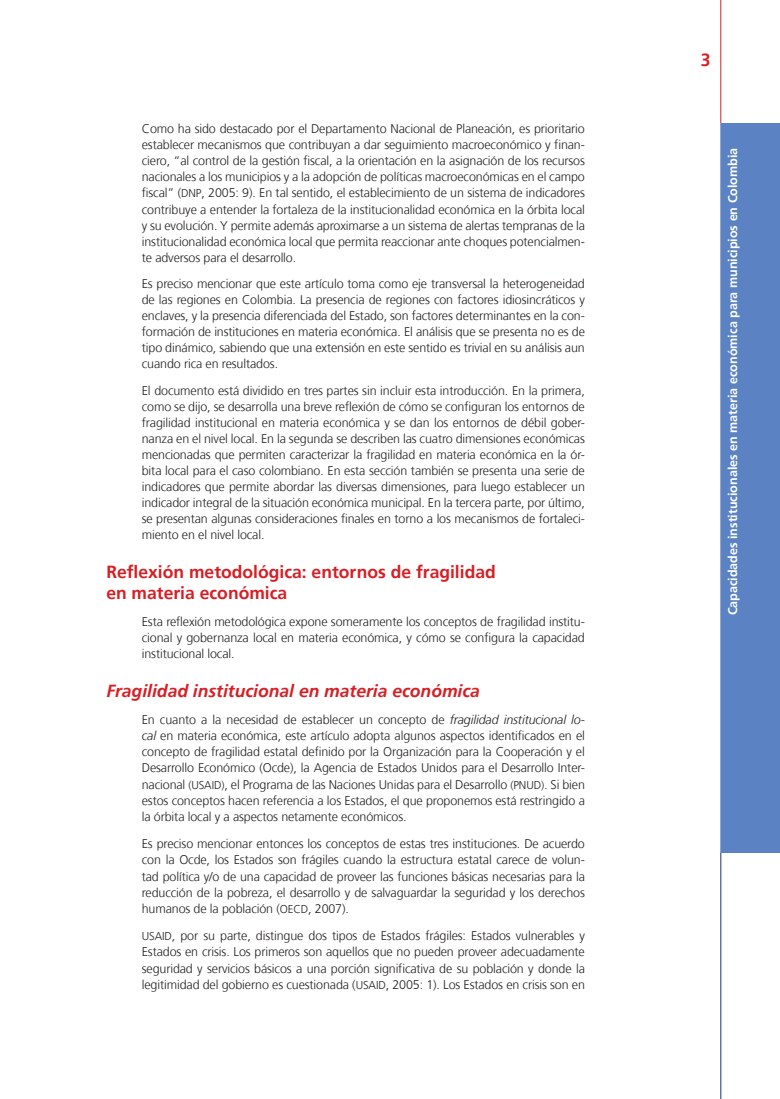
<style>
.page{position:relative;width:780px;height:1099px;background:#fff}
.page>*{position:absolute;margin:0;border:0;box-sizing:border-box;transform-origin:0 0}
.t1{font:700 17.5px/21px "Frutiger";color:#d61f25}
.t2{font:italic 700 17.5px "Frutiger";color:#d61f25}
.t3{font:300 12.5px/16px "Frutiger";letter-spacing:-.01em;color:#231f20;text-align:justify}
.t4{font:700 12.5px "Frutiger";color:#fff}
.s1{font-size:11.25px}
.s2{font-style:italic}
</style>
<div class="page">
<div style="left:720px;top:123px;width:60px;height:729px;background:#5b83c3"></div>
<hr style="left:720px;top:0;width:1px;height:123px;background:#d61f25">
<hr style="left:720px;top:852px;width:1px;height:246px;background:#16346b">
<p class="t3" style="left:142px;top:121px;width:444px">Como ha sido destacado por el Departamento Nacional de Planeación, es prioritario establecer mecanismos que contribuyan a dar seguimiento macroeconómico y finan&shy;ciero, “al control de la gestión fiscal, a la orientación en la asignación de los recursos nacionales a los municipios y a la adopción de políticas macroeconómicas en el campo fiscal” (<span class="s1">DNP</span>, 2005: 9). En tal sentido, el establecimiento de un sistema de indicadores contribuye a entender la fortaleza de la institucionalidad económica en la órbita local y su evolución. Y permite además aproximarse a un sistema de alertas tempranas de la institucionalidad económica local que permita reaccionar ante choques potencialmen&shy;te adversos para el desarrollo.</p>
<p class="t3" style="left:142px;top:276px;width:444px">Es preciso mencionar que este artículo toma como eje transversal la heterogeneidad de las regiones en Colombia. La presencia de regiones con factores idiosincráticos y enclaves, y la presencia diferenciada del Estado, son factores determinantes en la con&shy;formación de instituciones en materia económica. El análisis que se presenta no es de tipo dinámico, sabiendo que una extensión en este sentido es trivial en su análisis aun cuando rica en resultados.</p>
<p class="t3" style="left:142px;top:383px;width:444px">El documento está dividido en tres partes sin incluir esta introducción. En la primera, como se dijo, se desarrolla una breve reflexión de cómo se configuran los entornos de fragilidad institucional en materia económica y se dan los entornos de débil gober&shy;nanza en el nivel local. En la segunda se describen las cuatro dimensiones económicas mencionadas que permiten caracterizar la fragilidad en materia económica en la ór&shy;bita local para el caso colombiano. En esta sección también se presenta una serie de indicadores que permite abordar las diversas dimensiones, para luego establecer un indicador integral de la situación económica municipal. En la tercera parte, por último, se presentan algunas consideraciones finales en torno a los mecanismos de fortaleci&shy;miento en el nivel local.</p>
<h1 class="t1" style="left:106px;top:561px;width:391px">Reflexión metodológica: entornos de fragilidad en materia económica</h1>
<p class="t3" style="left:142px;top:613px;width:444px">Esta reflexión metodológica expone someramente los conceptos de fragilidad institu&shy;cional y gobernanza local en materia económica, y cómo se configura la capacidad institucional local.</p>
<h1 class="t2" style="left:106px;top:680px;width:375px">Fragilidad institucional en materia económica</h1>
<p class="t3" style="left:142px;top:711px;width:444px">En cuanto a la necesidad de establecer un concepto de <span class="s2">fragilidad institucional lo&shy;cal</span> en materia económica, este artículo adopta algunos aspectos identificados en el concepto de fragilidad estatal definido por la Organización para la Cooperación y el Desarrollo Económico (Ocde), la Agencia de Estados Unidos para el Desarrollo Inter&shy;nacional <span class="s1">(USAID)</span>, el Programa de las Naciones Unidas para el Desarrollo <span class="s1">(PNUD)</span>. Si bien estos conceptos hacen referencia a los Estados, el que proponemos está restringido a la órbita local y a aspectos netamente económicos.</p>
<p class="t3" style="left:142px;top:835px;width:444px">Es preciso mencionar entonces los conceptos de estas tres instituciones. De acuerdo con la Ocde, los Estados son frágiles cuando la estructura estatal carece de volun&shy;tad política y/o de una capacidad de proveer las funciones básicas necesarias para la reducción de la pobreza, el desarrollo y de salvaguardar la seguridad y los derechos humanos de la población (<span class="s1">OECD</span>, 2007).</p>
<p class="t3" style="left:142px;top:927px;width:444px"><span class="s1">USAID</span>, por su parte, distingue dos tipos de Estados frágiles: Estados vulnerables y Estados en crisis. Los primeros son aquellos que no pueden proveer adecuadamente seguridad y servicios básicos a una porción significativa de su población y donde la legitimidad del gobierno es cuestionada (<span class="s1">USAID</span>, 2005: 1). Los Estados en crisis son en</p>
<h1 class="t1" style="left:700px;top:50px;width:11px">3</h1>
<p class="t4" style="left:725px;top:615px;width:469px;rotate:-90deg">Capacidades institucionales en materia económica para municipios en Colombia</p>
</div>
